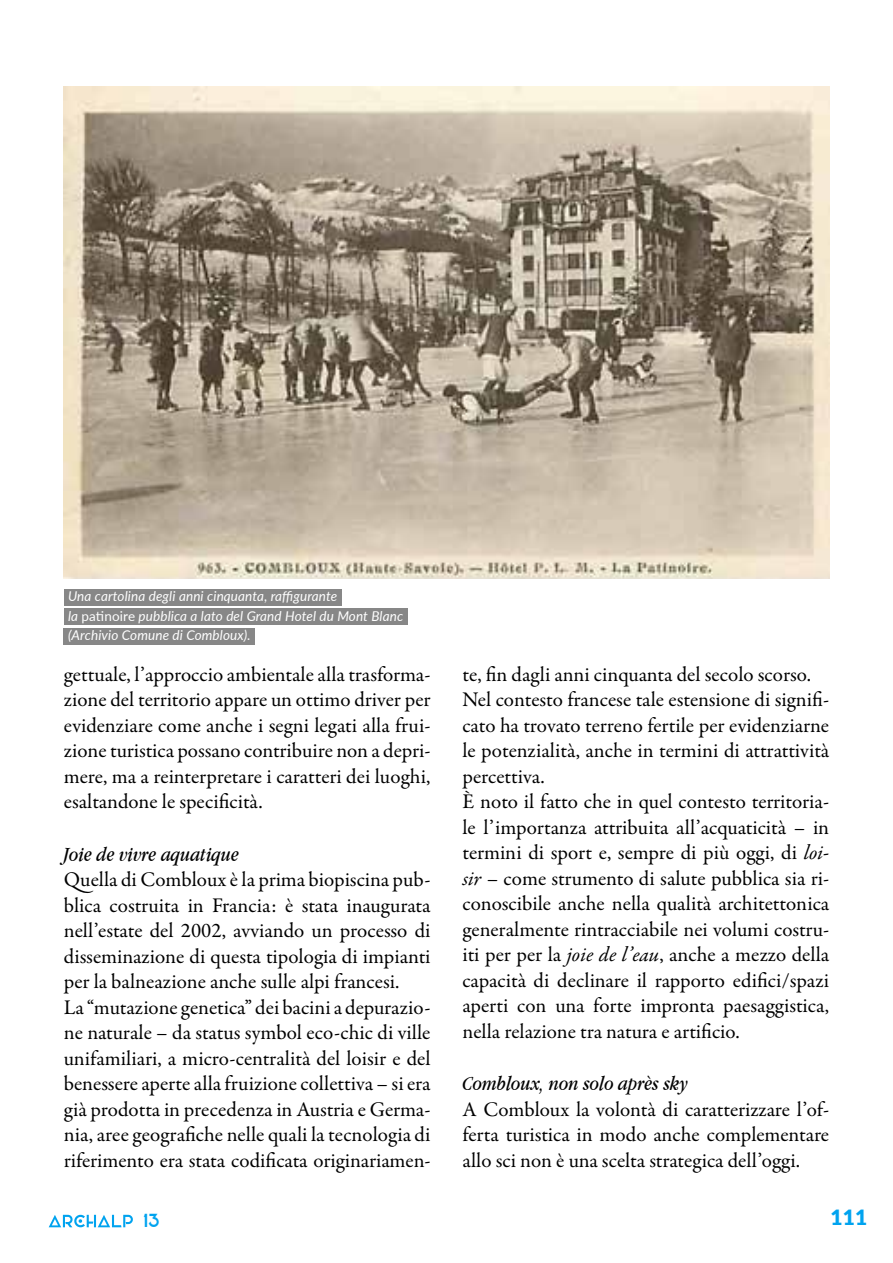
<style>
.page{position:relative;width:893px;height:1263px;background:#fff}
.page>*{position:absolute;margin:0;border:0;box-sizing:border-box;transform-origin:0 0}
.t1{font:21px/25.5px "Garamond Premr Pro";color:#000;text-align:justify}
.t2{font:italic 21px "Apple Garamond";color:#000}
.t3{font:900 21px "Lato";color:#00a3ef}
.t4{font:18px "Elianto";color:#00a3ef}
.t5{font:italic 13.5px/19.5px "Lato";letter-spacing:.01em;color:#fff}
.s1{font-style:normal}
.s2{font-style:italic}
</style>
<div class="page">
<svg style="left:49px;top:1215px;width:84px;height:12px"></svg>
<img style="left:64px;top:87px;width:765px;height:492px">
<div style="left:64px;top:589px;width:278px;height:16px;background:#878787"></div>
<div style="left:64px;top:608px;width:344px;height:17px;background:#878787"></div>
<div style="left:64px;top:628px;width:191px;height:16px;background:#878787"></div>
<p class="t5" style="left:68px;top:586px;width:337px">Una cartolina degli anni cinquanta, raffigurante<br>la <span class="s1">patinoire</span> pubblica a lato del Grand Hotel du Mont Blanc (Archivio Comune di Combloux).</p>
<p class="t1" style="left:64px;top:662px;width:368px">gettuale, l’approccio ambientale alla trasforma&shy;zione del territorio appare un ottimo driver per evidenziare come anche i segni legati alla frui&shy;zione turistica possano contribuire non a depri&shy;mere, ma a reinterpretare i caratteri dei luoghi, esaltandone le specificità.</p>
<p class="t2" style="left:64px;top:842px;width:177px">Joie de vivre aquatique</p>
<p class="t1" style="left:64px;top:867px;width:368px;text-align:left">Quella di Combloux è la prima biopiscina pub&shy;blica costruita in Francia: è stata inaugurata nell’estate del 2002, avviando un processo di disseminazione di questa tipologia di impianti per la balneazione anche sulle alpi francesi.<br>La “mutazione genetica” dei bacini a depurazio&shy;ne naturale – da status symbol eco-chic di ville unifamiliari, a micro-centralità del loisir e del benessere aperte alla fruizione collettiva – si era già prodotta in precedenza in Austria e Germa&shy;nia, aree geografiche nelle quali la tecnologia di riferimento era stata codificata originariamen-</p>
<p class="t1" style="left:462px;top:662px;width:368px;text-align:left">te, fin dagli anni cinquanta del secolo scorso.<br>Nel contesto francese tale estensione di signifi&shy;cato ha trovato terreno fertile per evidenziarne le potenzialità, anche in termini di attrattività percettiva.<br>È noto il fatto che in quel contesto territoria&shy;le l’importanza attribuita all’acquaticità – in termini di sport e, sempre di più oggi, di <span class="s2">loi&shy;sir</span> – come strumento di salute pubblica sia ri&shy;conoscibile anche nella qualità architettonica generalmente rintracciabile nei volumi costru&shy;iti per per la <span class="s2">joie de l’eau</span>, anche a mezzo della capacità di declinare il rapporto edifici/spazi aperti con una forte impronta paesaggistica, nella relazione tra natura e artificio.</p>
<p class="t2" style="left:462px;top:1071px;width:227px">Combloux, non solo après sky</p>
<p class="t1" style="left:462px;top:1097px;width:368px">A Combloux la volontà di caratterizzare l’of&shy;ferta turistica in modo anche complementare allo sci non è una scelta strategica dell’oggi.</p>
<p class="t4" style="left:143px;top:1210px;width:18px">13</p>
<p class="t3" style="left:830px;top:1201px;width:38px">111</p>
</div>
